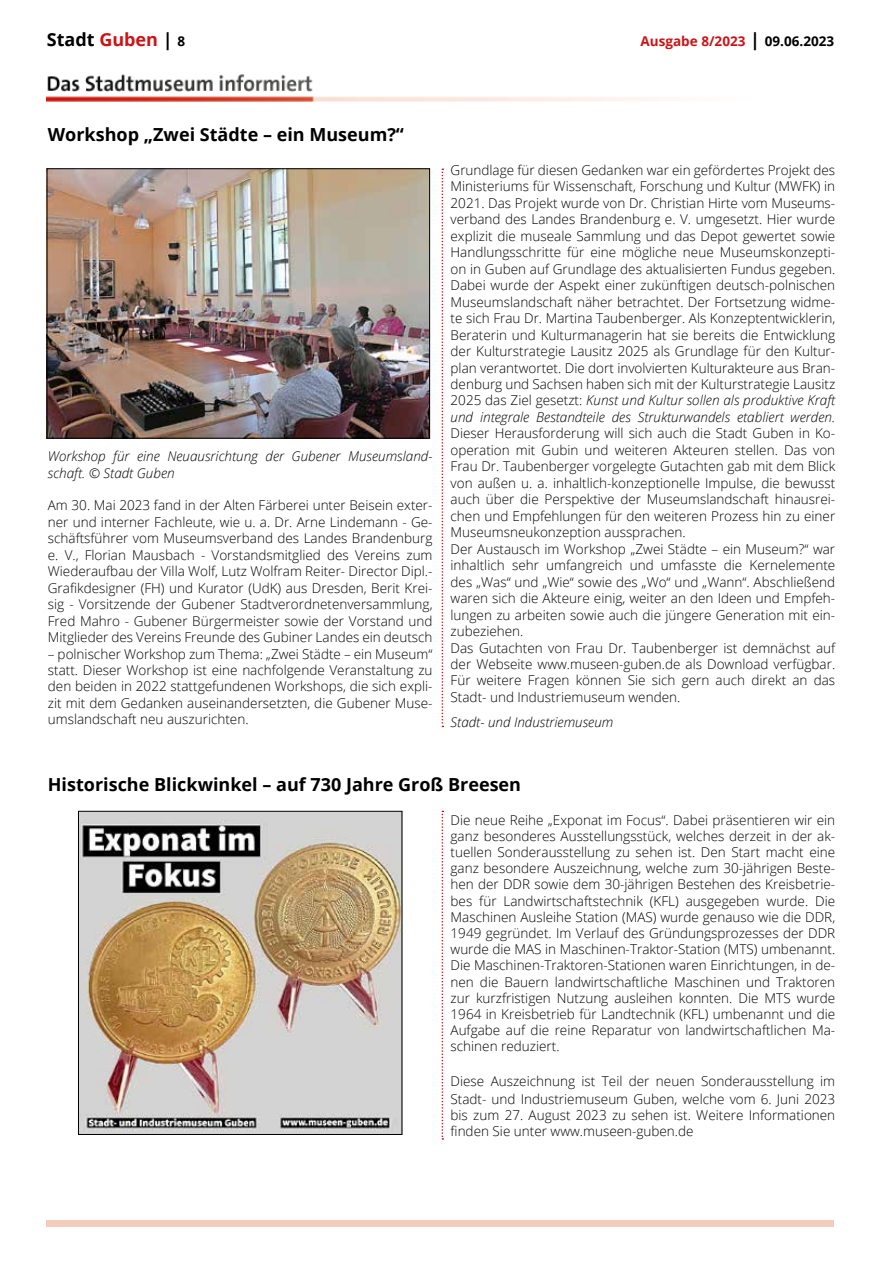
<style>
.page{position:relative;width:881px;height:1263px;background:#fff}
.page>*{position:absolute;margin:0;border:0;box-sizing:border-box;transform-origin:0 0}
.t1{font:700 18px "Open Sans";color:#000}
.t2{font:300 13.5px/16.5px "Open Sans";color:#000;text-align:justify}
.t3{font:italic 300 13.5px/16.5px "Open Sans";color:#000}
.t4{font:700 13.5px "Open Sans";color:#cd1316}
.s1{color:#cd1316}
.s2{font-size:13.5px}
.s3{font-size:18px;color:#000}
.s4{color:#000}
.s5{font-style:italic}
</style>
<div class="page">
<img style="left:47px;top:74px;width:625px;height:28px">
<svg style="left:441px;top:168px;width:2px;height:559px"></svg>
<img style="left:80px;top:813px;width:320px;height:320px">
<div style="left:78px;top:811px;width:324px;height:324px;border:1px solid #000"></div>
<svg style="left:441px;top:811px;width:2px;height:329px"></svg>
<div style="left:47px;top:1220px;width:786px;height:6px;background:#f4ccbb"></div>
<img style="left:49px;top:170px;width:378px;height:266px">
<div style="left:47px;top:168px;width:382px;height:270px;border:1px solid #000"></div>
<h1 class="t1" style="left:47px;top:27px;width:140px">Stadt <span class="s1">Guben</span> | <span class="s2">8</span></h1>
<p class="t4" style="left:640px;top:32px;width:195px">Ausgabe 8/2023 <span class="s3">|</span> <span class="s4">09.06.2023</span></p>
<h1 class="t1" style="left:48px;top:122px;width:357px">Workshop „Zwei Städte – ein Museum?“</h1>
<p class="t3" style="left:48px;top:447px;width:386px">Workshop für eine Neuausrichtung der Gubener Museumsland&shy;schaft. © Stadt Guben</p>
<p class="t2" style="left:48px;top:497px;width:386px">Am 30. Mai 2023 fand in der Alten Färberei unter Beisein exter&shy;ner und interner Fachleute, wie u. a. Dr. Arne Lindemann - Ge&shy;schäftsführer vom Museumsverband des Landes Brandenburg e. V., Florian Mausbach - Vorstandsmitglied des Vereins zum Wiederaufbau der Villa Wolf, Lutz Wolfram Reiter- Director Dipl.- Grafikdesigner (FH) und Kurator (UdK) aus Dresden, Berit Krei&shy;sig - Vorsitzende der Gubener Stadtverordnetenversammlung, Fred Mahro - Gubener Bürgermeister sowie der Vorstand und Mitglieder des Vereins Freunde des Gubiner Landes ein deutsch</p>
<p class="t2" style="left:48px;top:645px;width:386px">– polnischer Workshop zum Thema: „Zwei Städte – ein Museum“ statt. Dieser Workshop ist eine nachfolgende Veranstaltung zu den beiden in 2022 stattgefundenen Workshops, die sich expli&shy;zit mit dem Gedanken auseinandersetzten, die Gubener Muse&shy;umslandschaft neu auszurichten.</p>
<p class="t2" style="left:450px;top:161px;width:386px">Grundlage für diesen Gedanken war ein gefördertes Projekt des Ministeriums für Wissenschaft, Forschung und Kultur (MWFK) in 2021. Das Projekt wurde von Dr. Christian Hirte vom Museums&shy;verband des Landes Brandenburg e. V. umgesetzt. Hier wurde explizit die museale Sammlung und das Depot gewertet sowie Handlungsschritte für eine mögliche neue Museumskonzepti&shy;on in Guben auf Grundlage des aktualisierten Fundus gegeben.<br>Dabei wurde der Aspekt einer zukünftigen deutsch-polnischen Museumslandschaft näher betrachtet. Der Fortsetzung widme&shy;te sich Frau Dr. Martina Taubenberger. Als Konzeptentwicklerin, Beraterin und Kulturmanagerin hat sie bereits die Entwicklung der Kulturstrategie Lausitz 2025 als Grundlage für den Kultur&shy;plan verantwortet. Die dort involvierten Kulturakteure aus Bran&shy;denburg und Sachsen haben sich mit der Kulturstrategie Lausitz 2025 das Ziel gesetzt: <span class="s5">Kunst und Kultur sollen als produktive Kraft und integrale Bestandteile des Strukturwandels etabliert werden.</span></p>
<p class="t2" style="left:450px;top:425px;width:386px;text-align:left">Dieser Herausforderung will sich auch die Stadt Guben in Ko&shy;operation mit Gubin und weiteren Akteuren stellen. Das von Frau Dr. Taubenberger vorgelegte Gutachten gab mit dem Blick von außen u. a. inhaltlich-konzeptionelle Impulse, die bewusst auch über die Perspektive der Museumslandschaft hinausrei&shy;chen und Empfehlungen für den weiteren Prozess hin zu einer Museumsneukonzeption aussprachen.<br>Der Austausch im Workshop „Zwei Städte – ein Museum?“ war inhaltlich sehr umfangreich und umfasste die Kernelemente des „Was“ und „Wie“ sowie des „Wo“ und „Wann“. Abschließend waren sich die Akteure einig, weiter an den Ideen und Empfeh&shy;lungen zu arbeiten sowie auch die jüngere Generation mit ein&shy;zubeziehen.<br>Das Gutachten von Frau Dr. Taubenberger ist demnächst auf der Webseite www.museen-guben.de als Download verfügbar.<br>Für weitere Fragen können Sie sich gern auch direkt an das Stadt- und Industriemuseum wenden.</p>
<p class="t3" style="left:450px;top:713px;width:164px">Stadt- und Industriemuseum</p>
<h1 class="t1" style="left:48px;top:772px;width:474px">Historische Blickwinkel – auf 730 Jahre Groß Breesen</h1>
<p class="t2" style="left:450px;top:811px;width:386px">Die neue Reihe „Exponat im Focus“. Dabei präsentieren wir ein ganz besonderes Ausstellungsstück, welches derzeit in der ak&shy;tuellen Sonderausstellung zu sehen ist. Den Start macht eine ganz besondere Auszeichnung, welche zum 30-jährigen Beste&shy;hen der DDR sowie dem 30-jährigen Bestehen des Kreisbetrie&shy;bes für Landwirtschaftstechnik (KFL) ausgegeben wurde. Die Maschinen Ausleihe Station (MAS) wurde genauso wie die DDR, 1949 gegründet. Im Verlauf des Gründungsprozesses der DDR wurde die MAS in Maschinen-Traktor-Station (MTS) umbenannt.<br>Die Maschinen-Traktoren-Stationen waren Einrichtungen, in de&shy;nen die Bauern landwirtschaftliche Maschinen und Traktoren zur kurzfristigen Nutzung ausleihen konnten. Die MTS wurde 1964 in Kreisbetrieb für Landtechnik (KFL) umbenannt und die Aufgabe auf die reine Reparatur von landwirtschaftlichen Ma&shy;schinen reduziert.</p>
<p class="t2" style="left:450px;top:1071px;width:386px;line-height:18px">Diese Auszeichnung ist Teil der neuen Sonderausstellung im<br>Stadt- und Industriemuseum Guben, welche vom 6. Juni 2023</p>
<p class="t2" style="left:450px;top:1106px;width:386px">bis zum 27. August 2023 zu sehen ist. Weitere Informationen finden Sie unter www.museen-guben.de</p>
</div>
